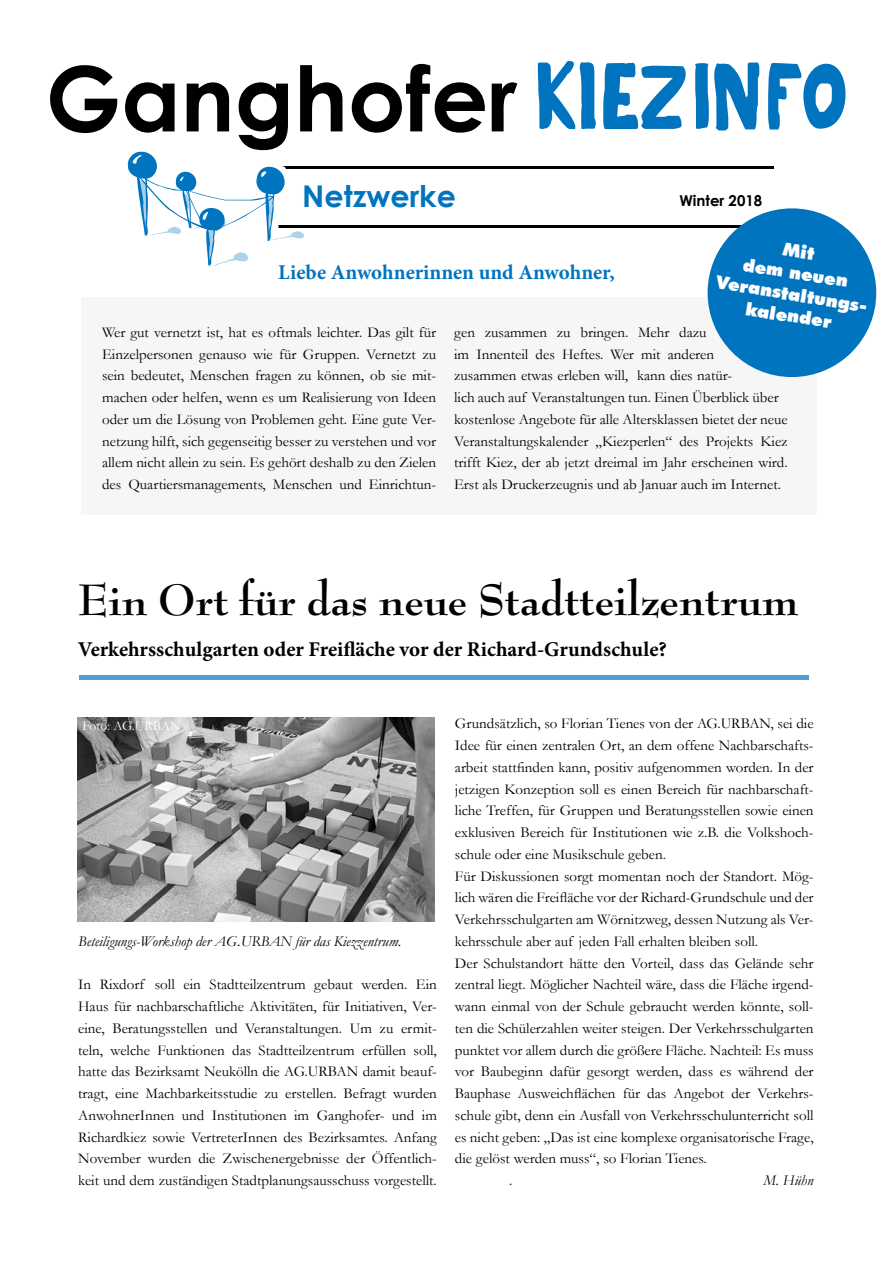
<style>
.page{position:relative;width:893px;height:1263px;background:#fff}
.page>*{position:absolute;margin:0;border:0;box-sizing:border-box;transform-origin:0 0}
.t1{font:700 90px "Century Gothic";color:#000}
.t2{font:700 48px "Bernhard Modern Std";color:#000}
.t3{font:700 30px "Century Gothic";color:#0074be}
.t4{font:700 21px "Minion Pro";color:#000}
.t5{font:700 21px "Minion Pro";color:#0074be}
.t6{font:900 18px/21.6px "Futura BT";color:#fff;text-align:center}
.t7{font:15px/21.8px "Garamond";color:#000;text-align:justify}
.t8{font:italic 15px "Garamond";color:#000}
.t9{font:700 15px "Century Gothic";color:#000}
.t10{font:13.5px "Garamond";color:#fff}
</style>
<div class="page">
<hr style="left:79px;top:676px;width:730px;height:4px;background:#4d9ed2">
<hr style="left:269px;top:167px;width:505px;height:2px;background:#000">
<hr style="left:269px;top:225px;width:505px;height:2px;background:#000">
<div style="left:81px;top:298px;width:735px;height:217px;background:#f6f6f6"></div>
<img style="left:78px;top:718px;width:357px;height:204px">
<svg style="left:538px;top:61px;width:307px;height:69px"></svg>
<svg style="left:128px;top:152px;width:176px;height:115px"></svg>
<div style="left:708px;top:208px;width:168px;height:169px;background:#0074be;border-radius:50%"></div>
<h1 class="t1" style="left:46px;top:30px;width:473px">Ganghofer</h1>
<h3 class="t3" style="left:302px;top:173px;width:155px">Netzwerke</h3>
<p class="t9" style="left:679px;top:189px;width:84px">Winter 2018</p>
<p class="t6" style="left:725px;top:229px;width:155px;rotate:9deg">Mit<br>dem neuen<br>Veranstaltungs&shy;kalender</p>
<h3 class="t5" style="left:278px;top:257px;width:338px">Liebe Anwohnerinnen und Anwohner,</h3>
<p class="t7" style="left:102px;top:321px;width:336px">Wer gut vernetzt ist, hat es oftmals leichter. Das gilt für Einzelpersonen genauso wie für Gruppen. Vernetzt zu sein bedeutet, Menschen fragen zu können, ob sie mit&shy;machen oder helfen, wenn es um Realisierung von Ideen oder um die Lösung von Problemen geht. Eine gute Ver&shy;netzung hilft, sich gegenseitig besser zu verstehen und vor allem nicht allein zu sein. Es gehört deshalb zu den Zielen des Quartiersmanagements, Menschen und Einrichtun-</p>
<p class="t7" style="left:454px;top:321px;width:335px;text-align:left">gen zusammen zu bringen. Mehr dazu<br>im Innenteil des Heftes. Wer mit anderen<br>zusammen etwas erleben will, kann dies natür-<br>lich auch auf Veranstaltungen tun. Einen Überblick über kostenlose Angebote für alle Altersklassen bietet der neue Veranstaltungskalender „Kiezperlen“ des Projekts Kiez trifft Kiez, der ab jetzt dreimal im Jahr erscheinen wird.<br>Erst als Druckerzeugnis und ab Januar auch im Internet.</p>
<h2 class="t2" style="left:78px;top:574px;width:721px">Ein Ort für das neue Stadtteilzentrum</h2>
<h3 class="t4" style="left:78px;top:634px;width:591px">Verkehrsschulgarten oder Freifläche vor der Richard-Grundschule?</h3>
<p class="t10" style="left:82px;top:717px;width:99px">Foto: AG.URBAN</p>
<p class="t8" style="left:78px;top:931px;width:325px">Beteiligungs-Workshop der AG.URBAN für das Kiezzentrum.</p>
<p class="t7" style="left:78px;top:973px;width:360px">In Rixdorf soll ein Stadtteilzentrum gebaut werden. Ein Haus für nachbarschaftliche Aktivitäten, für Initiativen, Ver&shy;eine, Beratungsstellen und Veranstaltungen. Um zu ermit&shy;teln, welche Funktionen das Stadtteilzentrum erfüllen soll, hatte das Bezirksamt Neukölln die AG.URBAN damit beauf&shy;tragt, eine Machbarkeitsstudie zu erstellen. Befragt wurden AnwohnerInnen und Institutionen im Ganghofer- und im Richardkiez sowie VertreterInnen des Bezirksamtes. Anfang November wurden die Zwischenergebnisse der Öffentlich&shy;keit und dem zuständigen Stadtplanungsausschuss vorgestellt.</p>
<p class="t7" style="left:455px;top:712px;width:360px">Grundsätzlich, so Florian Tienes von der AG.URBAN, sei die</p>
<p class="t7" style="left:455px;top:734px;width:360px">Idee für einen zentralen Ort, an dem offene Nachbarschafts-</p>
<p class="t7" style="left:455px;top:756px;width:360px">arbeit stattfinden kann, positiv aufgenommen worden. In der</p>
<p class="t7" style="left:455px;top:778px;width:360px">jetzigen Konzeption soll es einen Bereich für nachbarschaft-</p>
<p class="t7" style="left:455px;top:799px;width:360px">liche Treffen, für Gruppen und Beratungsstellen sowie einen</p>
<p class="t7" style="left:455px;top:821px;width:360px">exklusiven Bereich für Institutionen wie z.B. die Volkshoch-</p>
<p class="t7" style="left:455px;top:843px;width:213px">schule oder eine Musikschule geben.</p>
<p class="t7" style="left:455px;top:865px;width:360px">Für Diskussionen sorgt momentan noch der Standort. Mög-</p>
<p class="t7" style="left:455px;top:886px;width:360px">lich wären die Freifläche vor der Richard-Grundschule und der</p>
<p class="t7" style="left:455px;top:908px;width:360px">Verkehrsschulgarten am Wörnitzweg, dessen Nutzung als Ver-</p>
<p class="t7" style="left:455px;top:930px;width:305px">kehrsschule aber auf jeden Fall erhalten bleiben soll.</p>
<p class="t7" style="left:455px;top:952px;width:360px">Der Schulstandort hätte den Vorteil, dass das Gelände sehr</p>
<p class="t7" style="left:455px;top:973px;width:360px">zentral liegt. Möglicher Nachteil wäre, dass die Fläche irgend-</p>
<p class="t7" style="left:455px;top:995px;width:360px">wann einmal von der Schule gebraucht werden könnte, soll-</p>
<p class="t7" style="left:455px;top:1017px;width:360px">ten die Schülerzahlen weiter steigen. Der Verkehrsschulgarten</p>
<p class="t7" style="left:455px;top:1039px;width:360px">punktet vor allem durch die größere Fläche. Nachteil: Es muss</p>
<p class="t7" style="left:455px;top:1060px;width:360px">vor Baubeginn dafür gesorgt werden, dass es während der</p>
<p class="t7" style="left:455px;top:1082px;width:360px">Bauphase Ausweichflächen für das Angebot der Verkehrs-</p>
<p class="t7" style="left:455px;top:1104px;width:360px">schule gibt, denn ein Ausfall von Verkehrsschulunterricht soll</p>
<p class="t7" style="left:455px;top:1126px;width:360px">es nicht geben: „Das ist eine komplexe organisatorische Frage,</p>
<p class="t7" style="left:455px;top:1147px;width:253px">die gelöst werden muss“, so Florian Tienes.</p>
<p class="t7" style="left:509px;top:1169px;width:5px">.</p>
<p class="t8" style="left:764px;top:1170px;width:52px">M. Hühn</p>
</div>
